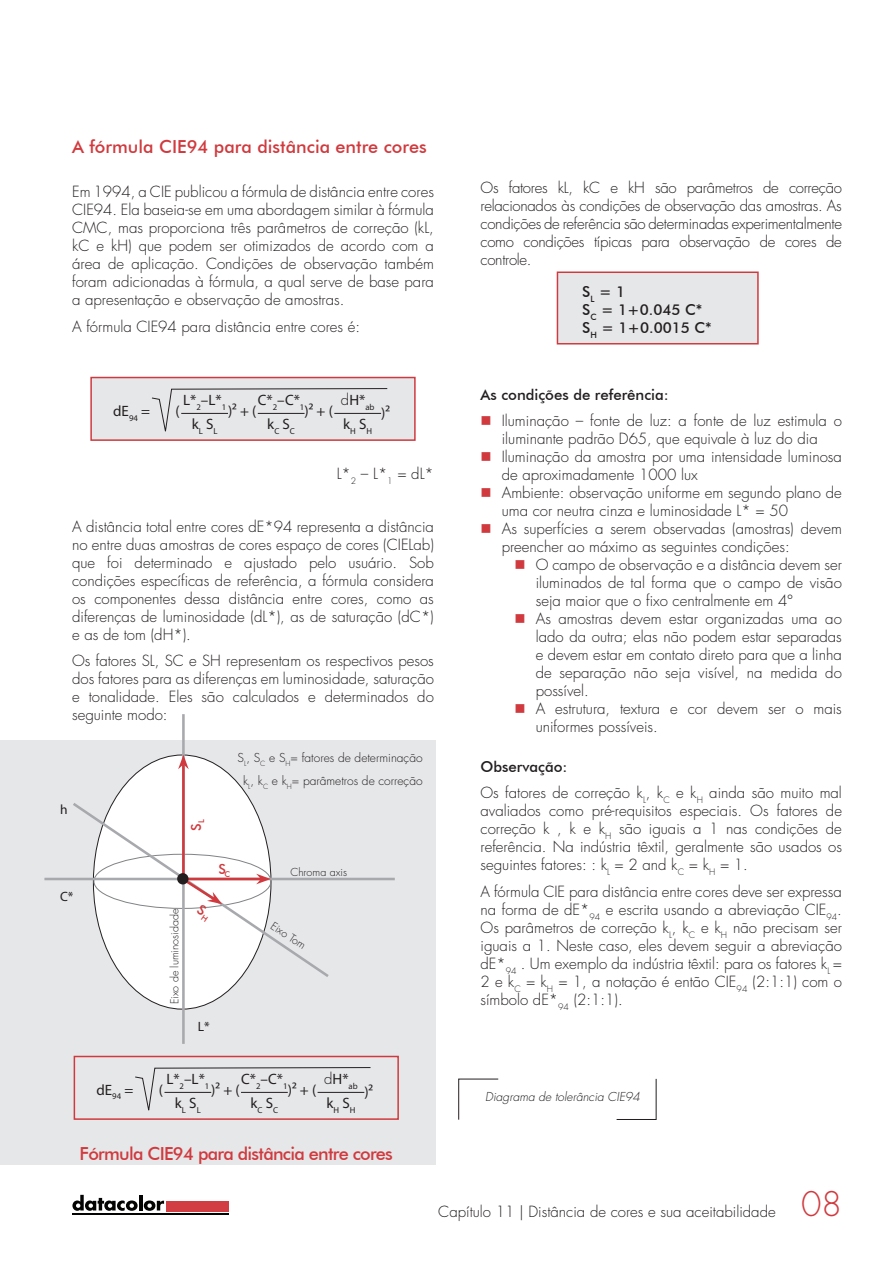
<style>
.page{position:relative;width:893px;height:1263px;background:#fff}
.page>*{position:absolute;margin:0;border:0;box-sizing:border-box;transform-origin:0 0}
.t1{font:300 33px "Futura";color:#d03a3e}
.t2{font:500 18px "Futura BT";color:#d03a3e}
.t3{font:500 18px "Futura BT";letter-spacing:-.04em;color:#d03a3e}
.t4{font:300 15px/18px "Futura";color:#231f20;text-align:justify}
.t5{font:15px "Myriad Pro";color:#231f20}
.t6{font:500 15px/18px "Futura BT";color:#231f20}
.t7{font:500 13.8px "Futura BT";color:#d03a3e}
.t8{font:13.5px "Myriad Pro";color:#231f20}
.t9{font:300 12px/23px "Futura";color:#231f20;text-align:center}
.t10{font:italic 300 12px "Futura";color:#231f20}
.t11{font:300 10.8px "Futura";color:#231f20}
.s1{font-family:"Futura";font-weight:300}
</style>
<div class="page">
<div style="left:0;top:741px;width:436px;height:424px;background:#e6e7e9"></div>
<div style="left:74px;top:1056px;width:325px;height:64px;background:#e6e7e9;border:2px solid #d03a3e"></div>
<svg style="left:135px;top:1067px;width:236px;height:44px"></svg>
<div style="left:93px;top:755px;width:178px;height:254px;background:#fff;border-radius:50%"></div>
<hr style="left:182px;top:714px;width:3px;height:330px;background:#a8a9ad">
<hr style="left:44px;top:878px;width:351px;height:2px;background:#a8a9ad">
<svg style="left:70px;top:800px;width:262px;height:180px"></svg>
<hr style="left:182px;top:764px;width:3px;height:115px;background:#d03a3e">
<svg style="left:178px;top:755px;width:11px;height:14px"></svg>
<hr style="left:183px;top:878px;width:78px;height:2px;background:#d03a3e">
<svg style="left:256px;top:874px;width:15px;height:10px"></svg>
<div style="left:178px;top:874px;width:10px;height:9px;background:#231f20;border-radius:50%"></div>
<div style="left:177px;top:873px;width:12px;height:11px;border:2px solid #231f20;border-radius:50%"></div>
<div style="left:90px;top:377px;width:326px;height:64px;background:#e6e7e9;border:2px solid #d03a3e"></div>
<svg style="left:152px;top:388px;width:236px;height:44px"></svg>
<div style="left:557px;top:271px;width:202px;height:73px;background:#e6e7e9;border:2px solid #d03a3e"></div>
<svg style="left:458px;top:1079px;width:41px;height:41px"></svg>
<svg style="left:616px;top:1079px;width:40px;height:41px"></svg>
<svg style="left:72px;top:1195px;width:66px;height:16px"></svg>
<hr style="left:139px;top:1195px;width:3px;height:15px;background:#040503">
<svg style="left:144px;top:1200px;width:20px;height:11px"></svg>
<div style="left:166px;top:1201px;width:63px;height:10px;background:#d23c43"></div>
<hr style="left:72px;top:1213px;width:157px;height:2px;background:#040503">
<svg style="left:181px;top:876px;width:41px;height:46px"></svg>
<p class="t2" style="left:72px;top:136px;width:356px">A fórmula CIE94 para distância entre cores</p>
<p class="t4" style="left:72px;top:183px;width:363px">Em 1994, a CIE publicou a fórmula de distância entre cores CIE94. Ela baseia-se em uma abordagem similar à fórmula CMC, mas proporciona três parâmetros de correção (kL, kC e kH) que podem ser otimizados de acordo com a área de aplicação. Condições de observação também foram adicionadas à fórmula, a qual serve de base para a apresentação e observação de amostras.</p>
<p class="t4" style="left:72px;top:318px;width:289px">A fórmula CIE94 para distância entre cores é:</p>
<p class="t5" style="left:113px;top:401px;width:38px">dE<sub>94</sub> =</p>
<p class="t5" style="left:176px;top:401px;width:6px">(</p>
<p class="t5" style="left:183px;top:390px;width:151px">L*<sub>2</sub>–L*<sub>1</sub> )² + (C*<sub>2</sub>–C*<sub>1</sub>)² + (</p>
<p class="t5" style="left:341px;top:391px;width:35px"><span class="s1">d</span>H*<sub>ab</sub></p>
<p class="t5" style="left:381px;top:403px;width:10px">)²</p>
<p class="t5" style="left:192px;top:415px;width:27px">k<sub>L</sub> S<sub>L</sub></p>
<p class="t5" style="left:267px;top:415px;width:29px">k<sub>C</sub> S<sub>C</sub></p>
<p class="t5" style="left:343px;top:415px;width:30px">k<sub>H</sub> S<sub>H</sub></p>
<p class="t4" style="left:337px;top:465px;width:99px">L*<sub>2</sub> – L*<sub>1</sub> = dL*</p>
<p class="t4" style="left:72px;top:518px;width:363px">A distância total entre cores dE*94 representa a distância no entre duas amostras de cores espaço de cores (CIELab) que foi determinado e ajustado pelo usuário. Sob condições específicas de referência, a fórmula considera os componentes dessa distância entre cores, como as diferenças de luminosidade (dL*), as de saturação (dC*) e as de tom (dH*).</p>
<p class="t4" style="left:72px;top:652px;width:363px">Os fatores SL, SC e SH representam os respectivos pesos dos fatores para as diferenças em luminosidade, saturação e tonalidade. Eles são calculados e determinados do seguinte modo:</p>
<p class="t8" style="left:60px;top:801px;width:9px">h</p>
<p class="t8" style="left:60px;top:888px;width:15px">C*</p>
<p class="t7" style="left:188px;top:830px;width:13px;rotate:-90deg">S<sub>L</sub></p>
<p class="t9" style="left:238px;top:747px;width:187px">S<sub>L</sub>, S<sub>C</sub> e S<sub>H</sub>= fatores de determinação k<sub>L</sub>, k<sub>C</sub> e k<sub>H</sub>= parâmetros de correção</p>
<p class="t11" style="left:168px;top:1004px;width:97px;rotate:-90deg">Eixo de luminosidade</p>
<p class="t7" style="left:218px;top:860px;width:13px">S<sub>C</sub></p>
<p class="t8" style="left:198px;top:1018px;width:13px">L*</p>
<p class="t11" style="left:290px;top:865px;width:58px">Chroma axis</p>
<p class="t11" style="left:276px;top:919px;width:41px;rotate:34deg">Eixo Tom</p>
<p class="t5" style="left:96px;top:1080px;width:38px">dE<sub>94</sub> =</p>
<p class="t5" style="left:159px;top:1080px;width:6px">(</p>
<p class="t5" style="left:166px;top:1069px;width:151px">L*<sub>2</sub>–L*<sub>1</sub> )² + (C*<sub>2</sub>–C*<sub>1</sub>)² + (</p>
<p class="t5" style="left:324px;top:1069px;width:35px"><span class="s1">d</span>H*<sub>ab</sub></p>
<p class="t5" style="left:364px;top:1082px;width:10px">)²</p>
<p class="t5" style="left:175px;top:1093px;width:27px">k<sub>L</sub> S<sub>L</sub></p>
<p class="t5" style="left:251px;top:1093px;width:29px">k<sub>C</sub> S<sub>C</sub></p>
<p class="t5" style="left:326px;top:1093px;width:30px">k<sub>H</sub> S<sub>H</sub></p>
<p class="t3" style="left:80px;top:1142px;width:315px">Fórmula CIE94 para distância entre cores</p>
<p class="t4" style="left:480px;top:179px;width:363px">Os fatores kL, kC e kH são parâmetros de correção relacionados às condições de observação das amostras. As condições de referência são determinadas experimentalmente como condições típicas para observação de cores de controle.</p>
<p class="t6" style="left:582px;top:283px;width:131px">S<sub>L</sub> = 1<br>S<sub>C</sub> = 1+0.045 C*<br>S<sub>H</sub> = 1+0.0015 C*</p>
<p class="t6" style="left:480px;top:385px;width:190px">As condições de referência:</p>
<p class="t4" style="left:502px;top:412px;width:342px;text-align:left">Iluminação – fonte de luz: a fonte de luz estimula o iluminante padrão D65, que equivale à luz do dia Iluminação da amostra por uma intensidade luminosa de aproximadamente 1000 lux<br>Ambiente: observação uniforme em segundo plano de uma cor neutra cinza e luminosidade L* = 50<br>As superfícies a serem observadas (amostras) devem preencher ao máximo as seguintes condições:</p>
<p class="t4" style="left:536px;top:556px;width:308px;text-align:left">O campo de observação e a distância devem ser iluminados de tal forma que o campo de visão seja maior que o fixo centralmente em 4°<br>As amostras devem estar organizadas uma ao lado da outra; elas não podem estar separadas e devem estar em contato direto para que a linha de separação não seja visível, na medida do possível.<br>A estrutura, textura e cor devem ser o mais uniformes possíveis.</p>
<p class="t6" style="left:480px;top:757px;width:89px">Observação:</p>
<p class="t4" style="left:480px;top:784px;width:363px">Os fatores de correção k<sub>L</sub>, k<sub>C</sub> e k<sub>H</sub> ainda são muito mal avaliados como pré-requisitos especiais. Os fatores de correção k , k e k<sub>H</sub> são iguais a 1 nas condições de referência. Na indústria têxtil, geralmente são usados os seguintes fatores: : k<sub>L</sub> = 2 and k<sub>C</sub> = k<sub>H</sub> = 1.</p>
<p class="t4" style="left:480px;top:883px;width:363px">A fórmula CIE para distância entre cores deve ser expressa na forma de dE*<sub>94</sub> e escrita usando a abreviação CIE<sub>94</sub>.<br>Os parâmetros de correção k<sub>L</sub>, k<sub>C</sub> e k<sub>H</sub> não precisam ser iguais a 1. Neste caso, eles devem seguir a abreviação dE*<sub>94</sub> . Um exemplo da indústria têxtil: para os fatores k<sub>L</sub> = 2 e k<sub>C</sub> = k<sub>H</sub> = 1, a notação é então CIE<sub>94</sub> (2:1:1) com o símbolo dE*<sub>94</sub> (2:1:1).</p>
<p class="t10" style="left:485px;top:1089px;width:156px">Diagrama de tolerância CIE94</p>
<p class="t4" style="left:438px;top:1203px;width:339px">Capítulo 11 | Distância de cores e sua aceitabilidade</p>
<h1 class="t1" style="left:801px;top:1183px;width:42px">08</h1>
</div>
